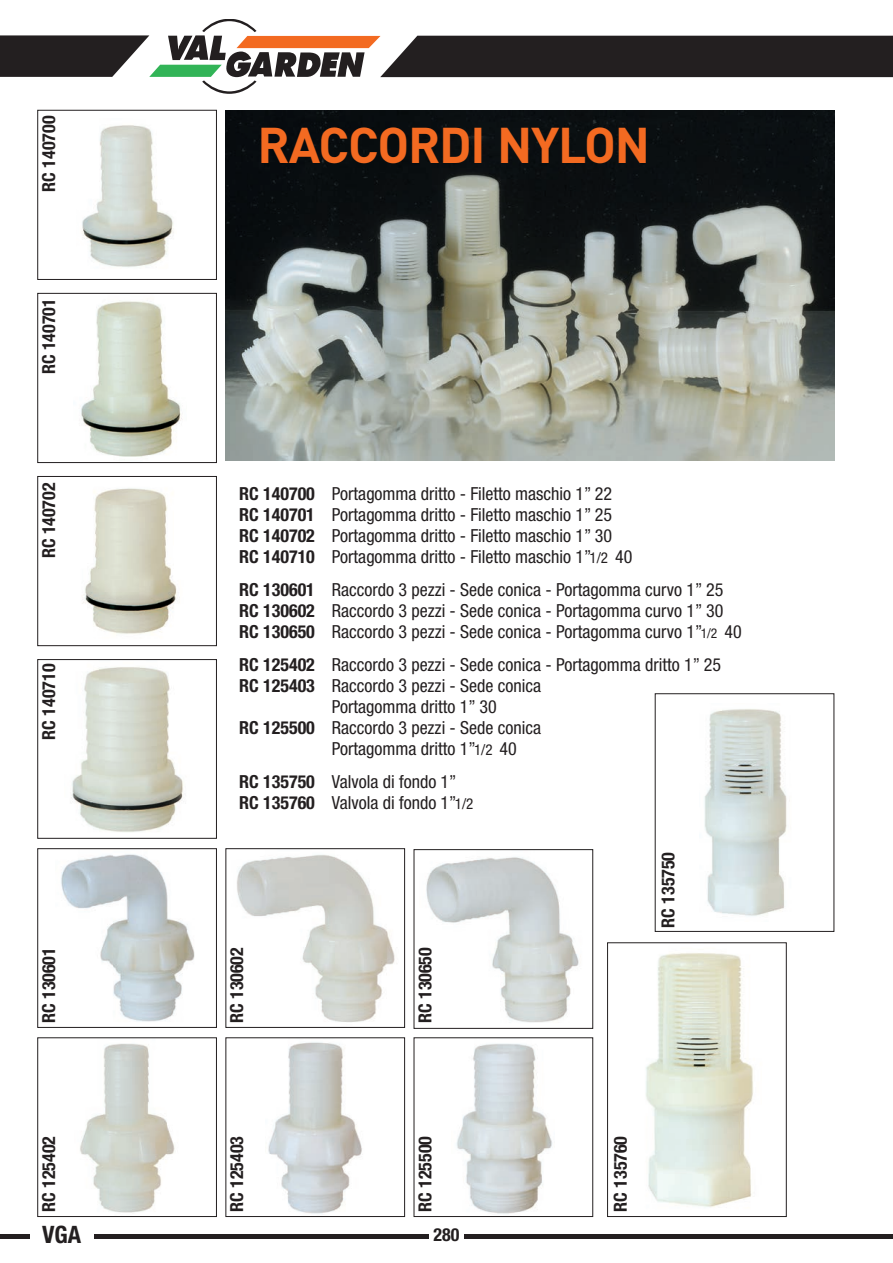
<style>
.page{position:relative;width:893px;height:1263px;background:#fff}
.page>*{position:absolute;margin:0;border:0;box-sizing:border-box;transform-origin:0 0}
.t1{font:700 49.5px "DIN";letter-spacing:-.025em;color:#f36a21}
.t2{font:700 condensed 24px "Helvetica Neue";color:#231f20}
.t3{font:condensed 18px/21px "Helvetica Neue";color:#231f20}
.t4{font:700 condensed 18px "Helvetica Neue";color:#231f20}
.s1{font-weight:700}
.s2{font-size:15px}
.s3{font-size:13.5px}
</style>
<div class="page">
<hr style="left:0;top:1234px;width:893px;height:4px;background:#231f20">
<svg style="left:0;top:19px;width:893px;height:75px"></svg>
<div style="left:429px;top:1226px;width:34px;height:29px;background:#fff"></div>
<div style="left:30px;top:1226px;width:64px;height:22px;background:#fff"></div>
<img style="left:225px;top:111px;width:609px;height:349px">
<img style="left:82px;top:125px;width:92px;height:142px">
<div style="left:37px;top:110px;width:180px;height:170px;border:1px solid #231f20"></div>
<img style="left:81px;top:301px;width:101px;height:156px">
<div style="left:37px;top:293px;width:180px;height:170px;border:1px solid #231f20"></div>
<img style="left:82px;top:488px;width:95px;height:146px">
<div style="left:37px;top:476px;width:180px;height:170px;border:1px solid #231f20"></div>
<img style="left:71px;top:667px;width:113px;height:165px">
<div style="left:37px;top:659px;width:180px;height:180px;border:1px solid #231f20"></div>
<img style="left:61px;top:854px;width:134px;height:168px">
<div style="left:37px;top:848px;width:180px;height:180px;border:1px solid #231f20"></div>
<img style="left:237px;top:855px;width:158px;height:167px">
<div style="left:225px;top:848px;width:180px;height:180px;border:1px solid #231f20"></div>
<img style="left:80px;top:1043px;width:95px;height:170px">
<div style="left:37px;top:1037px;width:180px;height:180px;border:1px solid #231f20"></div>
<img style="left:268px;top:1042px;width:94px;height:172px">
<div style="left:225px;top:1037px;width:180px;height:180px;border:1px solid #231f20"></div>
<img style="left:456px;top:1043px;width:96px;height:171px">
<div style="left:414px;top:1037px;width:179px;height:180px;border:1px solid #231f20"></div>
<img style="left:426px;top:857px;width:153px;height:166px">
<div style="left:414px;top:849px;width:179px;height:180px;border:1px solid #231f20"></div>
<img style="left:646px;top:953px;width:107px;height:254px">
<div style="left:607px;top:942px;width:180px;height:275px;border:1px solid #231f20"></div>
<img style="left:704px;top:709px;width:83px;height:207px">
<div style="left:655px;top:693px;width:179px;height:239px;border:1px solid #231f20"></div>
<div style="left:42px;top:931px;width:22px;height:92px;background:#fff"></div>
<div style="left:230px;top:931px;width:22px;height:92px;background:#fff"></div>
<div style="left:419px;top:931px;width:21px;height:92px;background:#fff"></div>
<p class="t4" style="left:42px;top:192px;width:77px;rotate:-90deg">RC 140700</p>
<p class="t4" style="left:42px;top:374px;width:77px;rotate:-90deg">RC 140701</p>
<p class="t4" style="left:42px;top:558px;width:77px;rotate:-90deg">RC 140702</p>
<p class="t4" style="left:42px;top:739px;width:77px;rotate:-90deg">RC 140710</p>
<p class="t4" style="left:42px;top:1023px;width:77px;rotate:-90deg">RC 130601</p>
<p class="t4" style="left:42px;top:1212px;width:77px;rotate:-90deg">RC 125402</p>
<h1 class="t1" style="left:258px;top:117px;width:394px">RACCORDI NYLON</h1>
<p class="t3" style="left:239px;top:485px;width:395px"><span class="s1">RC 140700</span> Portagomma dritto - Filetto maschio 1” 22<br><span class="s1">RC 140701</span> Portagomma dritto - Filetto maschio 1” 25<br><span class="s1">RC 140702</span> Portagomma dritto - Filetto maschio 1” 30<br><span class="s1">RC 140710</span> Portagomma dritto - Filetto maschio 1”<span class="s2">1/2</span> 40</p>
<p class="t3" style="left:239px;top:581px;width:504px"><span class="s1">RC 130601</span> Raccordo 3 pezzi - Sede conica - Portagomma curvo 1” 25<br><span class="s1">RC 130602</span> Raccordo 3 pezzi - Sede conica - Portagomma curvo 1” 30<br><span class="s1">RC 130650</span> Raccordo 3 pezzi - Sede conica - Portagomma curvo 1”<span class="s3">1/2</span> 40</p>
<p class="t3" style="left:239px;top:656px;width:483px"><span class="s1">RC 125402</span> Raccordo 3 pezzi - Sede conica - Portagomma dritto 1” 25</p>
<p class="t3" style="left:239px;top:677px;width:303px"><span class="s1">RC 125403</span> Raccordo 3 pezzi - Sede conica</p>
<p class="t3" style="left:332px;top:698px;width:166px">Portagomma dritto 1” 30</p>
<p class="t3" style="left:239px;top:719px;width:303px"><span class="s1">RC 125500</span> Raccordo 3 pezzi - Sede conica</p>
<p class="t3" style="left:332px;top:740px;width:187px">Portagomma dritto 1”<span class="s2">1/2</span> 40</p>
<p class="t3" style="left:239px;top:773px;width:236px"><span class="s1">RC 135750</span> Valvola di fondo 1”<br><span class="s1">RC 135760</span> Valvola di fondo 1”<span class="s2">1/2</span></p>
<p class="t4" style="left:230px;top:1023px;width:77px;rotate:-90deg">RC 130602</p>
<p class="t4" style="left:230px;top:1212px;width:77px;rotate:-90deg">RC 125403</p>
<p class="t4" style="left:419px;top:1023px;width:77px;rotate:-90deg">RC 130650</p>
<p class="t4" style="left:419px;top:1212px;width:77px;rotate:-90deg">RC 125500</p>
<p class="t4" style="left:661px;top:927px;width:77px;rotate:-90deg">RC 135750</p>
<p class="t4" style="left:614px;top:1212px;width:77px;rotate:-90deg">RC 135760</p>
<h2 class="t2" style="left:42px;top:1226px;width:41px">VGA</h2>
<p class="t4" style="left:434px;top:1228px;width:27px">280</p>
</div>
